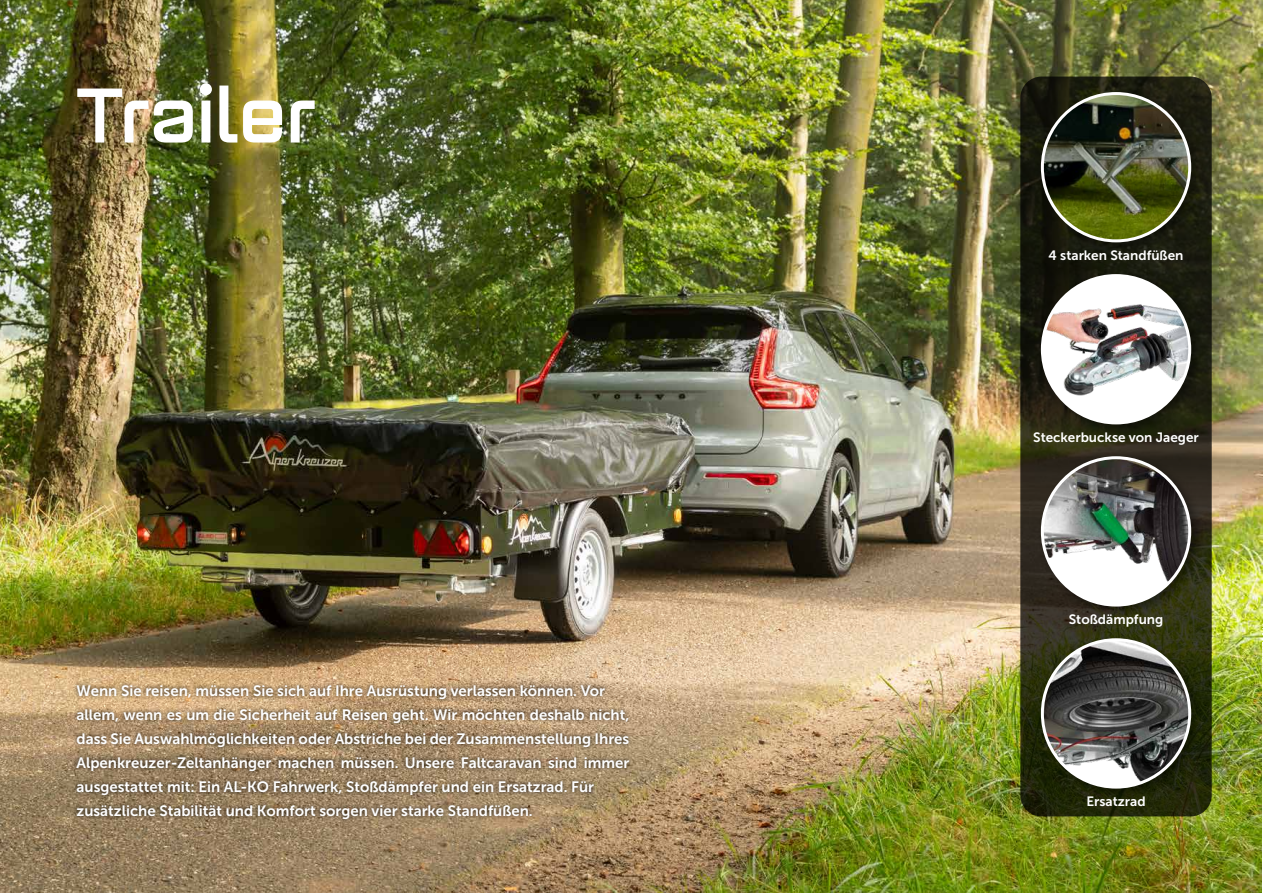
<style>
.page{position:relative;width:1263px;height:893px;background:#fff}
.page>*{position:absolute;margin:0;border:0;box-sizing:border-box;transform-origin:0 0}
.t1{font:900 75px "Aguda";color:#fff}
.t2{font:15px/24px "Museo Sans 700";color:#fff}
.t3{font:13.5px "Museo Sans 700";color:#fff}
</style>
<div class="page">
<img style="left:0;top:0;width:1263px;height:893px">
<svg style="left:1262px;top:624px;width:1px;height:269px"></svg>
<div style="left:72px;top:680px;width:562px;height:143px;background:#000;opacity:.75"></div>
<svg style="left:1020px;top:77px;width:192px;height:739px"></svg>
<div style="left:1037px;top:634px;width:166px;height:167px;background:#000;opacity:.4"></div>
<img style="left:1042px;top:640px;width:148px;height:147px;border-radius:74px">
<div style="left:1041px;top:638px;width:150px;height:151px;border:3px solid #fff;border-radius:50%"></div>
<div style="left:1037px;top:88px;width:166px;height:166px;background:#000;opacity:.4"></div>
<img style="left:1042px;top:94px;width:148px;height:147px;border-radius:74px">
<div style="left:1041px;top:92px;width:150px;height:150px;border:3px solid #fff;border-radius:50%"></div>
<div style="left:1037px;top:270px;width:166px;height:166px;background:#000;opacity:.4"></div>
<img style="left:1042px;top:281px;width:148px;height:142px">
<div style="left:1041px;top:274px;width:150px;height:150px;border:3px solid #fff;border-radius:50%"></div>
<div style="left:1037px;top:452px;width:166px;height:167px;background:#000;opacity:.4"></div>
<img style="left:1042px;top:458px;width:148px;height:147px;border-radius:74px">
<div style="left:1041px;top:456px;width:150px;height:151px;border:3px solid #fff;border-radius:50%"></div>
<h1 class="t1" style="left:77px;top:68px;width:241px">Trailer</h1>
<p class="t2" style="left:77px;top:678px;width:554px">Wenn Sie reisen, müssen Sie sich auf Ihre Ausrüstung verlassen können. Vor allem, wenn es um die Sicherheit auf Reisen geht. Wir möchten deshalb nicht, dass Sie Auswahlmöglichkeiten oder Abstriche bei der Zusammenstellung Ihres Alpenkreuzer-Zeltanhänger machen müssen. Unsere Faltcaravan sind immer ausgestattet mit: Ein AL-KO Fahrwerk, Stoßdämpfer und ein Ersatzrad. Für zusätzliche Stabilität und Komfort sorgen vier starke Standfüßen.</p>
<p class="t3" style="left:1048px;top:247px;width:136px">4 starken Standfüßen</p>
<p class="t3" style="left:1033px;top:429px;width:167px">Steckerbuckse von Jaeger</p>
<p class="t3" style="left:1069px;top:611px;width:96px">Stoßdämpfung</p>
<p class="t3" style="left:1086px;top:793px;width:61px">Ersatzrad</p>
</div>
